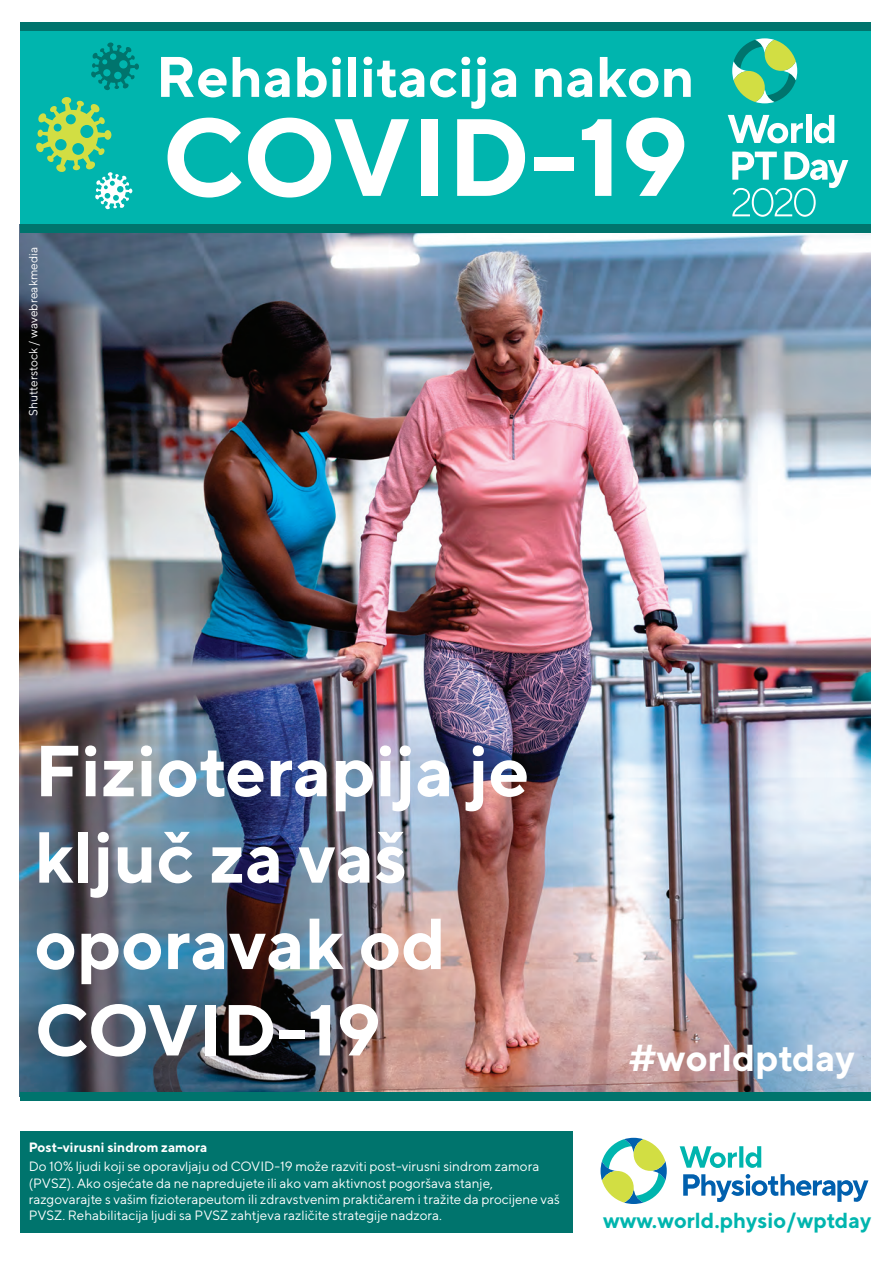
<style>
.page{position:relative;width:893px;height:1263px;background:#fff}
.page>*{position:absolute;margin:0;border:0;box-sizing:border-box;transform-origin:0 0}
.t1{font:700 109.5px "TT Norms";color:#fff}
.t2{font:700 72px/86.4px "TT Norms";color:#fff}
.t3{font:700 57px "TT Norms";color:#fff}
.t4{font:700 37.5px "TT Norms";color:#fff}
.t5{font:700 21.75px "TT Norms";color:#00b5ae}
.t6{font:13.5px/16.2px "TT Norms";color:#fff}
.t7{font:700 13.5px "TT Norms";color:#fff}
.t8{font:12px "TT Norms";color:#fff}
</style>
<div class="page">
<img style="left:20px;top:233px;width:850px;height:859px">
<div style="left:20px;top:25px;width:850px;height:199px;background:#00b5ae"></div>
<div style="left:20px;top:224px;width:850px;height:9px;background:#00746d"></div>
<div style="left:20px;top:22px;width:850px;height:9px;background:#00746d"></div>
<svg style="left:680px;top:1146px;width:57px;height:22px"></svg>
<svg style="left:739px;top:1146px;width:4px;height:21px"></svg>
<svg style="left:745px;top:1146px;width:16px;height:22px"></svg>
<svg style="left:683px;top:1174px;width:185px;height:28px"></svg>
<svg style="left:601px;top:1138px;width:66px;height:66px"></svg>
<div style="left:20px;top:1092px;width:850px;height:9px;background:#00746d"></div>
<svg style="left:91px;top:42px;width:48px;height:48px"></svg>
<svg style="left:36px;top:97px;width:96px;height:112px"></svg>
<svg style="left:732px;top:38px;width:65px;height:65px"></svg>
<svg style="left:728px;top:115px;width:75px;height:28px"></svg>
<div style="left:806px;top:115px;width:5px;height:28px;background:#fff"></div>
<svg style="left:814px;top:115px;width:20px;height:28px"></svg>
<svg style="left:732px;top:152px;width:116px;height:65px"></svg>
<div style="left:20px;top:1131px;width:553px;height:102px;background:#00746d"></div>
<p class="t8" style="left:26px;top:416px;width:171px;rotate:-90deg">Shutterstock / wavebreakmedia</p>
<h3 class="t3" style="left:156px;top:41px;width:540px">Rehabilitacija nakon</h3>
<h1 class="t1" style="left:162px;top:89px;width:528px">COVID-19</h1>
<h2 class="t2" style="left:35px;top:726px;width:496px">Fizioterapija je ključ za vaš oporavak od<br>COVID-19</h2>
<p class="t7" style="left:29px;top:1139px;width:180px">Post-virusni sindrom zamora</p>
<p class="t6" style="left:29px;top:1158px;width:533px">Do 10% ljudi koji se oporavljaju od COVID-19 može razviti post-virusni sindrom zamora (PVSZ). Ako osjećate da ne napredujete ili ako vam aktivnost pogoršava stanje, razgovarajte s vašim fizioterapeutom ili zdravstvenim praktičarem i tražite da procijene vaš PVSZ. Rehabilitacija ljudi sa PVSZ zahtjeva različite strategije nadzora.</p>
<h3 class="t4" style="left:628px;top:1034px;width:228px">#worldptday</h3>
<h3 class="t5" style="left:603px;top:1206px;width:270px">www.world.physio/wptday</h3>
</div>
